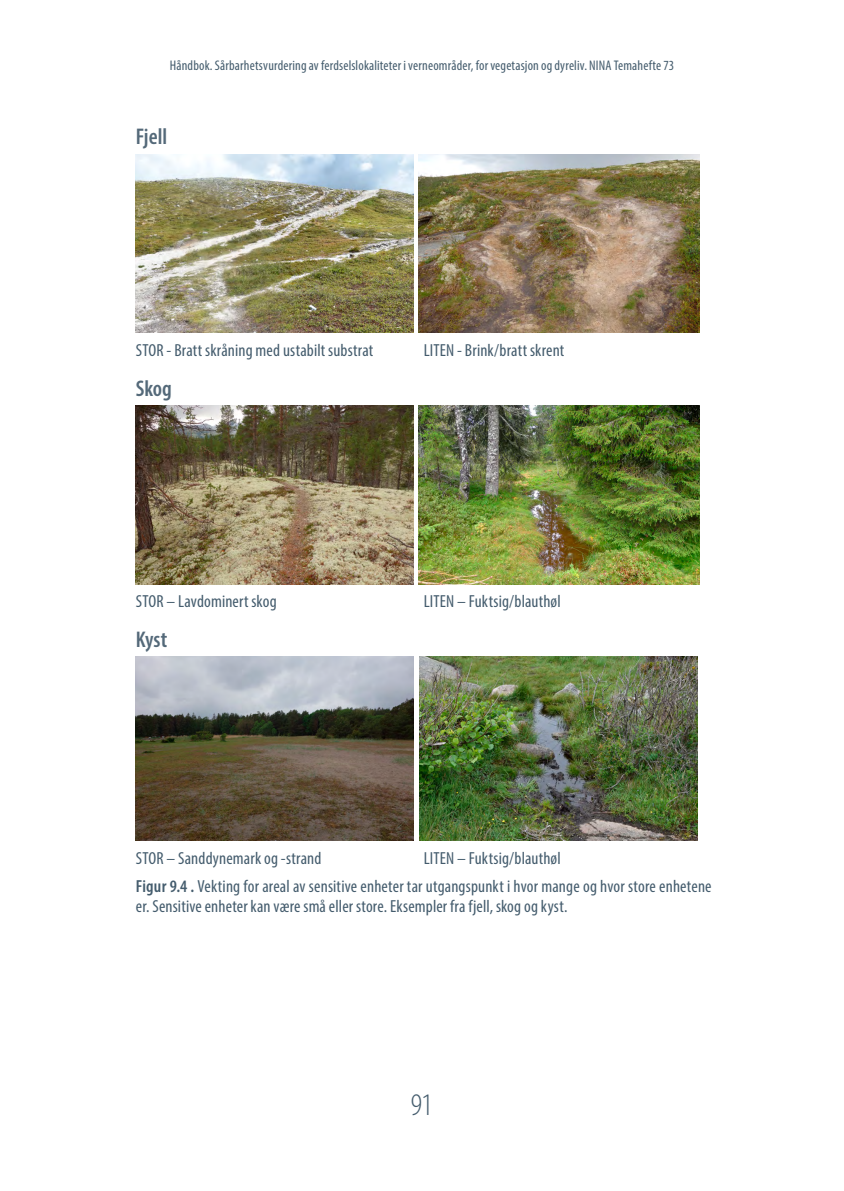
<style>
.page{position:relative;width:844px;height:1191px;background:#fff}
.page>*{position:absolute;margin:0;border:0;box-sizing:border-box;transform-origin:0 0}
.t1{font:300 condensed 31.5px "Myriad Pro";color:#445c6d}
.t2{font:600 condensed 22.75px "Myriad Pro";letter-spacing:-.005em;color:#546979}
.t3{font:condensed 17.5px/28.2px "Myriad Pro";letter-spacing:.01em;color:#445c6d}
.t4{font:condensed 14px "Myriad Pro";letter-spacing:.01em;color:#445c6d}
.s1{font-weight:600}
</style>
<div class="page">
<img style="left:136px;top:154px;width:278px;height:179px">
<img style="left:418px;top:154px;width:281px;height:179px">
<img style="left:136px;top:406px;width:278px;height:178px">
<img style="left:418px;top:406px;width:281px;height:178px">
<img style="left:136px;top:657px;width:278px;height:183px">
<img style="left:419px;top:657px;width:278px;height:183px">
<p class="t4" style="left:170px;top:57px;width:505px">Håndbok. Sårbarhetsvurdering av ferdselslokaliteter i verneområder, for vegetasjon og dyreliv. NINA Temahefte 73</p>
<h2 class="t2" style="left:136px;top:123px;width:33px">Fjell</h2>
<p class="t3" style="left:136px;top:336px;width:239px">STOR - Bratt skråning med ustabilt substrat</p>
<p class="t3" style="left:423px;top:336px;width:142px">LITEN - Brink/bratt skrent</p>
<h2 class="t2" style="left:136px;top:374px;width:37px">Skog</h2>
<p class="t3" style="left:136px;top:587px;width:142px">STOR – Lavdominert skog</p>
<p class="t3" style="left:423px;top:587px;width:139px">LITEN – Fuktsig/blauthøl</p>
<h2 class="t2" style="left:136px;top:625px;width:33px">Kyst</h2>
<p class="t3" style="left:136px;top:843px;width:187px">STOR – Sanddynemark og -strand</p>
<p class="t3" style="left:136px;top:843px;width:577px;text-indent:288px">LITEN – Fuktsig/blauthøl<br><span class="s1">Figur 9.4 .</span> Vekting for areal av sensitive enheter tar utgangspunkt i hvor mange og hvor store enhetene</p>
<p class="t3" style="left:136px;top:892px;width:433px">er. Sensitive enheter kan være små eller store. Eksempler fra fjell, skog og kyst.</p>
<h1 class="t1" style="left:410px;top:1086px;width:23px">91</h1>
</div>
